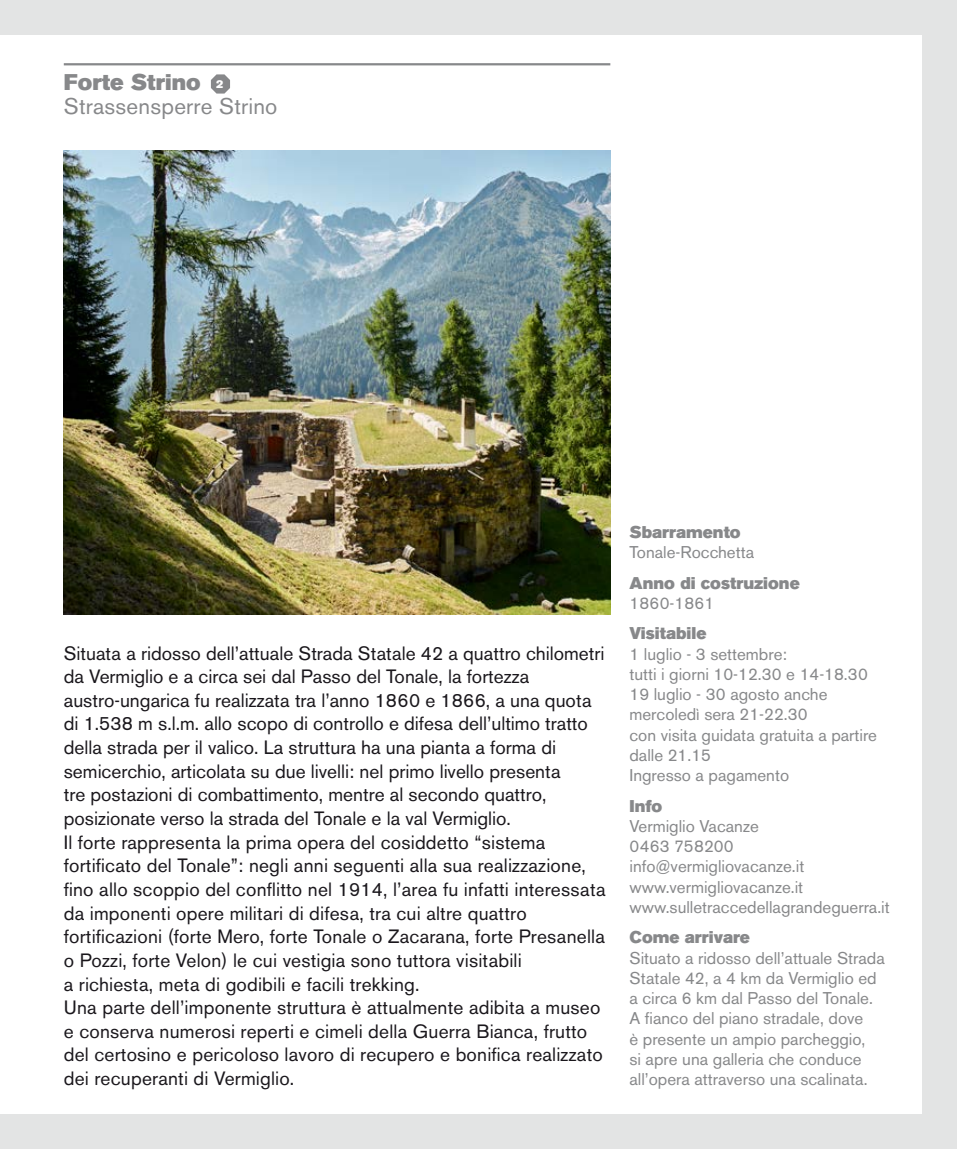
<style>
.page{position:relative;width:957px;height:1149px;background:#fff}
.page>*{position:absolute;margin:0;border:0;box-sizing:border-box;transform-origin:0 0}
.t1{font:22.5px "Akzidenz Grotesk BE";letter-spacing:.01em;color:#87888a}
.t2{font:22.5px "Akzidenz Grotesk BE Super";color:#87888a}
.t3{font:19.12px/23.6px "Akzidenz Grotesk BE";letter-spacing:.01em;color:#1a171c}
.t4{font:16.88px/20.2px "Akzidenz Grotesk BE";color:#87888a}
.t5{font:16.88px "Akzidenz Grotesk BE Super";color:#87888a}
.s1{font-size:11.25px;color:#fff}
</style>
<div class="page">
<div style="left:0;top:0;width:957px;height:1148px;background:#e3e4e4"></div>
<div style="left:0;top:35px;width:922px;height:1078px;background:#fff"></div>
<hr style="left:64px;top:63px;width:546px;height:2px;background:#87888a">
<svg style="left:211px;top:74px;width:19px;height:19px"></svg>
<img style="left:64px;top:150px;width:546px;height:464px">
<p class="t2" style="left:64px;top:69px;width:161px">Forte Strino <span class="s1">2</span></p>
<p class="t1" style="left:64px;top:93px;width:215px">Strassensperre Strino</p>
<p class="t3" style="left:64px;top:641px;width:543px">Situata a ridosso dell’attuale Strada Statale 42 a quattro chilometri da Vermiglio e a circa sei dal Passo del Tonale, la fortezza austro-ungarica fu realizzata tra l’anno 1860 e 1866, a una quota di 1.538 m s.l.m. allo scopo di controllo e difesa dell’ultimo tratto della strada per il valico. La struttura ha una pianta a forma di semicerchio, articolata su due livelli: nel primo livello presenta<br>tre postazioni di combattimento, mentre al secondo quattro, posizionate verso la strada del Tonale e la val Vermiglio.<br>Il forte rappresenta la prima opera del cosiddetto “sistema fortificato del Tonale”: negli anni seguenti alla sua realizzazione, fino allo scoppio del conflitto nel 1914, l’area fu infatti interessata da imponenti opere militari di difesa, tra cui altre quattro fortificazioni (forte Mero, forte Tonale o Zacarana, forte Presanella o Pozzi, forte Velon) le cui vestigia sono tuttora visitabili<br>a richiesta, meta di godibili e facili trekking.<br>Una parte dell’imponente struttura è attualmente adibita a museo e conserva numerosi reperti e cimeli della Guerra Bianca, frutto del certosino e pericoloso lavoro di recupero e bonifica realizzato dei recuperanti di Vermiglio.</p>
<p class="t5" style="left:629px;top:522px;width:113px">Sbarramento</p>
<p class="t4" style="left:629px;top:542px;width:126px">Tonale-Rocchetta</p>
<p class="t5" style="left:629px;top:572px;width:172px">Anno di costruzione</p>
<p class="t4" style="left:629px;top:592px;width:86px">1860-1861</p>
<p class="t5" style="left:629px;top:623px;width:78px">Visitabile</p>
<p class="t4" style="left:629px;top:643px;width:249px">1 luglio - 3 settembre:<br>tutti i giorni 10-12.30 e 14-18.30<br>19 luglio - 30 agosto anche mercoledì sera 21-22.30<br>con visita guidata gratuita a partire dalle 21.15<br>Ingresso a pagamento</p>
<p class="t5" style="left:629px;top:795px;width:34px">Info</p>
<p class="t4" style="left:629px;top:815px;width:262px">Vermiglio Vacanze<br>0463 758200 info@vermigliovacanze.it www.vermigliovacanze.it www.sulletraccedellagrandeguerra.it</p>
<p class="t5" style="left:629px;top:927px;width:122px">Come arrivare</p>
<p class="t4" style="left:629px;top:947px;width:257px">Situato a ridosso dell’attuale Strada Statale 42, a 4 km da Vermiglio ed a circa 6 km dal Passo del Tonale.<br>A fianco del piano stradale, dove<br>è presente un ampio parcheggio,<br>si apre una galleria che conduce all’opera attraverso una scalinata.</p>
</div>
